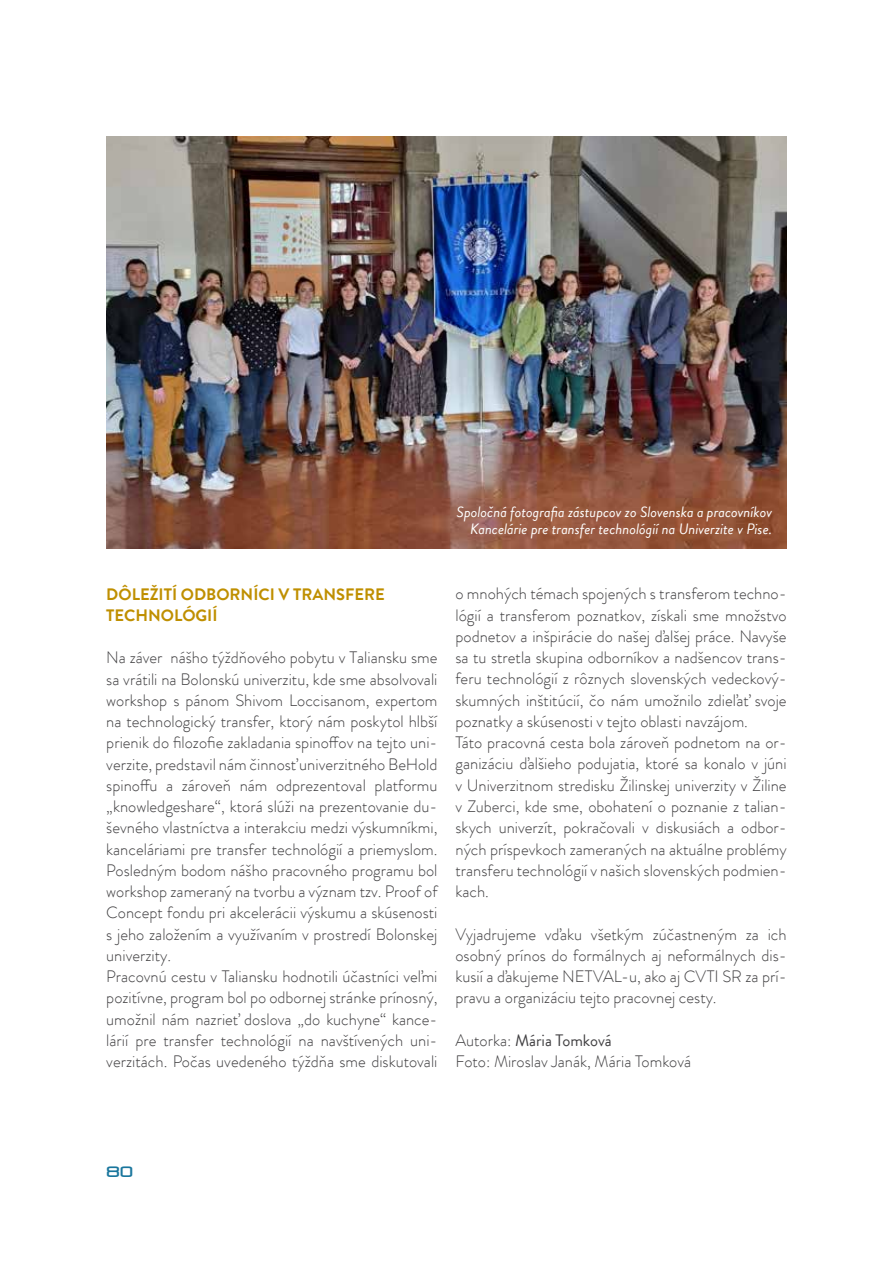
<style>
.page{position:relative;width:893px;height:1263px;background:#fff}
.page>*{position:absolute;margin:0;border:0;box-sizing:border-box;transform-origin:0 0}
.t1{font:300 16.5px/21.3px "Brandon Grotesque";color:#414042}
.t2{font:700 16.5px/21.3px "Brandon Grotesque";color:#bf8f00}
.t3{font:italic 15px/16.5px "Brandon Grotesque";color:#fff;text-align:right}
.t4{font:15px "Pirulen";color:#1a769d}
.s1{font-weight:400}
</style>
<div class="page">
<img style="left:106px;top:136px;width:681px;height:413px">
<p class="t3" style="left:457px;top:504px;width:317px">Spoločná fotografia zástupcov zo Slovenska a pracovníkov<br>Kancelárie pre transfer technológií na Univerzite v Pise.</p>
<p class="t2" style="left:106px;top:583px;width:280px">DÔLEŽITÍ ODBORNÍCI V TRANSFERE<br>TECHNOLÓGIÍ</p>
<p class="t1" style="left:106px;top:647px;width:333px">Na záver nášho týždňového pobytu v Taliansku sme sa vrátili na Bolonskú univerzitu, kde sme absolvovali workshop s pánom Shivom Loccisanom, expertom na technologický transfer, ktorý nám poskytol hlbší prienik do filozofie zakladania spinoffov na tejto uni&shy;verzite, predstavil nám činnosť univerzitného BeHold spinoffu a zároveň nám odprezentoval platformu „knowledgeshare“, ktorá slúži na prezentovanie du&shy;ševného vlastníctva a interakciu medzi výskumníkmi, kanceláriami pre transfer technológií a priemyslom.<br>Posledným bodom nášho pracovného programu bol workshop zameraný na tvorbu a význam tzv. Proof of Concept fondu pri akcelerácii výskumu a skúsenosti s jeho založením a využívaním v prostredí Bolonskej univerzity.<br>Pracovnú cestu v Taliansku hodnotili účastníci veľmi pozitívne, program bol po odbornej stránke prínosný, umožnil nám nazrieť doslova „do kuchyne“ kance&shy;lárií pre transfer technológií na navštívených uni&shy;verzitách. Počas uvedeného týždňa sme diskutovali</p>
<p class="t1" style="left:455px;top:583px;width:333px">o mnohých témach spojených s transferom techno&shy;lógií a transferom poznatkov, získali sme množstvo podnetov a inšpirácie do našej ďalšej práce. Navyše sa tu stretla skupina odborníkov a nadšencov trans&shy;feru technológií z rôznych slovenských vedeckový&shy;skumných inštitúcií, čo nám umožnilo zdieľať svoje poznatky a skúsenosti v tejto oblasti navzájom.<br>Táto pracovná cesta bola zároveň podnetom na or&shy;ganizáciu ďalšieho podujatia, ktoré sa konalo v júni v Univerzitnom stredisku Žilinskej univerzity v Žiline v Zuberci, kde sme, obohatení o poznanie z talian&shy;skych univerzít, pokračovali v diskusiách a odbor&shy;ných príspevkoch zameraných na aktuálne problémy transferu technológií v našich slovenských podmien&shy;kach.</p>
<p class="t1" style="left:455px;top:923px;width:333px;text-align:justify">Vyjadrujeme vďaku všetkým zúčastneným za ich osobný prínos do formálnych aj neformálnych dis&shy;kusií a ďakujeme NETVAL-u, ako aj CVTI SR za prí&shy;pravu a organizáciu tejto pracovnej cesty.</p>
<p class="t1" style="left:455px;top:1029px;width:237px">Autorka: <span class="s1">Mária Tomková<br></span>Foto: Miroslav Janák, Mária Tomková</p>
<p class="t4" style="left:106px;top:1162px;width:28px">80</p>
</div>
